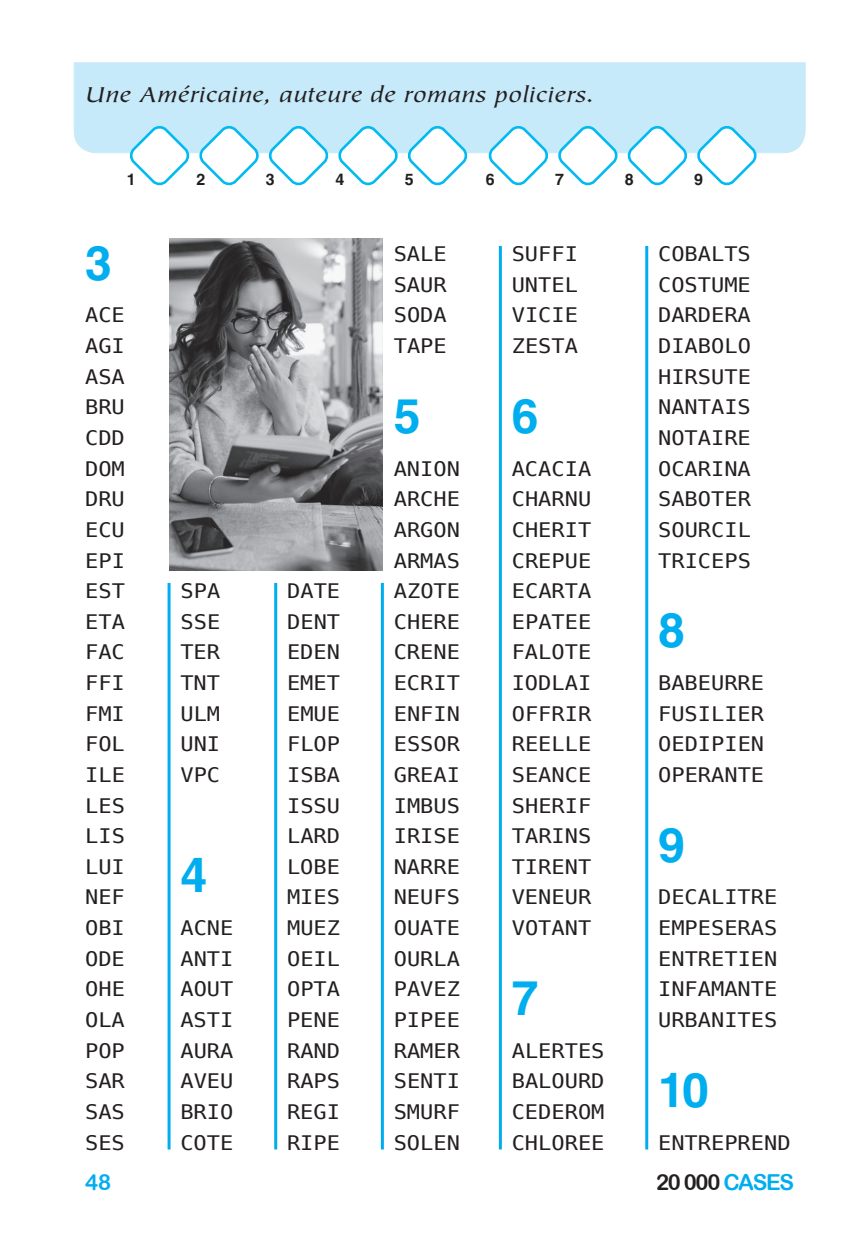
<style>
.page{position:relative;width:851px;height:1248px;background:#fff}
.page>*{position:absolute;margin:0;border:0;box-sizing:border-box;transform-origin:0 0}
.t1{font:700 48px "Helvetica LT Std";color:#00aeef}
.t2{font:italic 24px "Tiepolo Std";color:#231f20;scale:1.19 1}
.t3{font:22px "Arial Rounded MT Bold";letter-spacing:-.06em;color:#231f20}
.t4{font:22px "Arial Rounded MT Bold";color:#00aeef}
.t5{font:20px "DejaVu Sans Mono";color:#231f20;scale:1.1 1}
.t6{font:700 16px "Helvetica LT Std";color:#231f20}
.s1{color:#00aeef}
</style>
<div class="page">
<div style="left:73px;top:62px;width:732px;height:92px;background:#c6eafa"></div>
<svg style="left:128px;top:126px;width:63px;height:59px"></svg>
<svg style="left:197px;top:126px;width:63px;height:59px"></svg>
<svg style="left:267px;top:126px;width:63px;height:59px"></svg>
<svg style="left:336px;top:126px;width:63px;height:59px"></svg>
<svg style="left:406px;top:126px;width:143px;height:60px"></svg>
<svg style="left:556px;top:126px;width:63px;height:59px"></svg>
<svg style="left:625px;top:126px;width:63px;height:59px"></svg>
<svg style="left:695px;top:126px;width:63px;height:59px"></svg>
<img style="left:169px;top:238px;width:213px;height:332px">
<hr style="left:167px;top:583px;width:3px;height:566px;background:#00aeef">
<hr style="left:274px;top:583px;width:3px;height:566px;background:#00aeef">
<hr style="left:381px;top:583px;width:3px;height:566px;background:#00aeef">
<hr style="left:499px;top:246px;width:3px;height:903px;background:#00aeef">
<hr style="left:645px;top:246px;width:3px;height:903px;background:#00aeef">
<p class="t2" style="left:85px;top:82px;width:429px">Une Américaine, auteure de romans policiers.</p>
<p class="t6" style="left:127px;top:169px;width:10px">1</p>
<p class="t6" style="left:196px;top:169px;width:10px">2</p>
<p class="t6" style="left:266px;top:169px;width:10px">3</p>
<p class="t6" style="left:335px;top:169px;width:10px">4</p>
<p class="t6" style="left:405px;top:169px;width:10px">5</p>
<p class="t6" style="left:485px;top:169px;width:10px">6</p>
<p class="t6" style="left:555px;top:169px;width:10px">7</p>
<p class="t6" style="left:624px;top:169px;width:10px">8</p>
<p class="t6" style="left:694px;top:169px;width:10px">9</p>
<p class="t1" style="left:85px;top:233px;width:28px">3</p>
<p class="t5" style="left:393px;top:240px;width:50px">SALE</p>
<p class="t5" style="left:511px;top:240px;width:62px">SUFFI</p>
<p class="t5" style="left:658px;top:240px;width:86px">COBALTS</p>
<p class="t5" style="left:393px;top:271px;width:50px">SAUR</p>
<p class="t5" style="left:511px;top:271px;width:62px">UNTEL</p>
<p class="t5" style="left:658px;top:271px;width:86px">COSTUME</p>
<p class="t5" style="left:85px;top:301px;width:38px">ACE</p>
<p class="t5" style="left:393px;top:301px;width:50px">SODA</p>
<p class="t5" style="left:511px;top:301px;width:62px">VICIE</p>
<p class="t5" style="left:658px;top:301px;width:86px">DARDERA</p>
<p class="t5" style="left:85px;top:332px;width:38px">AGI</p>
<p class="t5" style="left:393px;top:332px;width:50px">TAPE</p>
<p class="t5" style="left:511px;top:332px;width:62px">ZESTA</p>
<p class="t5" style="left:658px;top:332px;width:86px">DIABOLO</p>
<p class="t5" style="left:85px;top:363px;width:38px">ASA</p>
<p class="t5" style="left:658px;top:363px;width:86px">HIRSUTE</p>
<p class="t5" style="left:85px;top:393px;width:38px">BRU</p>
<p class="t1" style="left:393px;top:386px;width:28px">5</p>
<p class="t1" style="left:511px;top:386px;width:28px">6</p>
<p class="t5" style="left:658px;top:393px;width:86px">NANTAIS</p>
<p class="t5" style="left:85px;top:424px;width:38px">CDD</p>
<p class="t5" style="left:658px;top:424px;width:86px">NOTAIRE</p>
<p class="t5" style="left:85px;top:454px;width:38px">DOM</p>
<p class="t5" style="left:393px;top:454px;width:62px">ANION</p>
<p class="t5" style="left:511px;top:454px;width:74px">ACACIA</p>
<p class="t5" style="left:658px;top:454px;width:86px">OCARINA</p>
<p class="t5" style="left:85px;top:485px;width:38px">DRU</p>
<p class="t5" style="left:393px;top:485px;width:62px">ARCHE</p>
<p class="t5" style="left:511px;top:485px;width:74px">CHARNU</p>
<p class="t5" style="left:658px;top:485px;width:86px">SABOTER</p>
<p class="t5" style="left:85px;top:516px;width:38px">ECU</p>
<p class="t5" style="left:394px;top:516px;width:62px">ARGON</p>
<p class="t5" style="left:511px;top:516px;width:74px">CHERIT</p>
<p class="t5" style="left:658px;top:516px;width:86px">SOURCIL</p>
<p class="t5" style="left:85px;top:546px;width:38px">EPI</p>
<p class="t5" style="left:394px;top:546px;width:62px">ARMAS</p>
<p class="t5" style="left:511px;top:546px;width:74px">CREPUE</p>
<p class="t5" style="left:658px;top:546px;width:86px">TRICEPS</p>
<p class="t5" style="left:85px;top:577px;width:38px">EST</p>
<p class="t5" style="left:180px;top:577px;width:38px">SPA</p>
<p class="t5" style="left:287px;top:577px;width:50px">DATE</p>
<p class="t5" style="left:394px;top:577px;width:62px">AZOTE</p>
<p class="t5" style="left:511px;top:577px;width:74px">ECARTA</p>
<p class="t5" style="left:85px;top:608px;width:38px">ETA</p>
<p class="t5" style="left:180px;top:608px;width:38px">SSE</p>
<p class="t5" style="left:287px;top:608px;width:50px">DENT</p>
<p class="t5" style="left:394px;top:608px;width:62px">CHERE</p>
<p class="t5" style="left:511px;top:608px;width:74px">EPATEE</p>
<p class="t5" style="left:85px;top:638px;width:38px">FAC</p>
<p class="t5" style="left:180px;top:638px;width:38px">TER</p>
<p class="t5" style="left:287px;top:638px;width:50px">EDEN</p>
<p class="t5" style="left:393px;top:638px;width:62px">CRENE</p>
<p class="t5" style="left:511px;top:638px;width:74px">FALOTE</p>
<p class="t1" style="left:658px;top:601px;width:28px">8</p>
<p class="t5" style="left:85px;top:669px;width:38px">FFI</p>
<p class="t5" style="left:180px;top:669px;width:38px">TNT</p>
<p class="t5" style="left:287px;top:669px;width:50px">EMET</p>
<p class="t5" style="left:393px;top:669px;width:62px">ECRIT</p>
<p class="t5" style="left:511px;top:669px;width:74px">IODLAI</p>
<p class="t5" style="left:658px;top:669px;width:98px">BABEURRE</p>
<p class="t5" style="left:85px;top:699px;width:38px">FMI</p>
<p class="t5" style="left:180px;top:699px;width:38px">ULM</p>
<p class="t5" style="left:287px;top:699px;width:50px">EMUE</p>
<p class="t5" style="left:393px;top:699px;width:62px">ENFIN</p>
<p class="t5" style="left:511px;top:699px;width:74px">OFFRIR</p>
<p class="t5" style="left:658px;top:699px;width:98px">FUSILIER</p>
<p class="t5" style="left:85px;top:730px;width:38px">FOL</p>
<p class="t5" style="left:180px;top:730px;width:38px">UNI</p>
<p class="t5" style="left:287px;top:730px;width:50px">FLOP</p>
<p class="t5" style="left:394px;top:730px;width:62px">ESSOR</p>
<p class="t5" style="left:511px;top:730px;width:74px">REELLE</p>
<p class="t5" style="left:658px;top:730px;width:98px">OEDIPIEN</p>
<p class="t5" style="left:85px;top:761px;width:38px">ILE</p>
<p class="t5" style="left:180px;top:761px;width:38px">VPC</p>
<p class="t5" style="left:287px;top:761px;width:50px">ISBA</p>
<p class="t5" style="left:394px;top:761px;width:62px">GREAI</p>
<p class="t5" style="left:511px;top:761px;width:74px">SEANCE</p>
<p class="t5" style="left:658px;top:761px;width:98px">OPERANTE</p>
<p class="t5" style="left:85px;top:791px;width:38px">LES</p>
<p class="t5" style="left:287px;top:791px;width:50px">ISSU</p>
<p class="t5" style="left:394px;top:791px;width:62px">IMBUS</p>
<p class="t5" style="left:511px;top:791px;width:74px">SHERIF</p>
<p class="t5" style="left:85px;top:822px;width:38px">LIS</p>
<p class="t5" style="left:287px;top:822px;width:50px">LARD</p>
<p class="t5" style="left:394px;top:822px;width:62px">IRISE</p>
<p class="t5" style="left:511px;top:822px;width:74px">TARINS</p>
<p class="t5" style="left:85px;top:852px;width:38px">LUI</p>
<p class="t1" style="left:658px;top:815px;width:28px">9</p>
<p class="t1" style="left:180px;top:845px;width:28px">4</p>
<p class="t5" style="left:287px;top:852px;width:50px">LOBE</p>
<p class="t5" style="left:393px;top:852px;width:62px">NARRE</p>
<p class="t5" style="left:511px;top:852px;width:74px">TIRENT</p>
<p class="t5" style="left:85px;top:883px;width:38px">NEF</p>
<p class="t5" style="left:287px;top:883px;width:50px">MIES</p>
<p class="t5" style="left:393px;top:883px;width:62px">NEUFS</p>
<p class="t5" style="left:511px;top:883px;width:74px">VENEUR</p>
<p class="t5" style="left:658px;top:883px;width:110px">DECALITRE</p>
<p class="t5" style="left:85px;top:914px;width:38px">OBI</p>
<p class="t5" style="left:180px;top:914px;width:50px">ACNE</p>
<p class="t5" style="left:287px;top:914px;width:50px">MUEZ</p>
<p class="t5" style="left:393px;top:914px;width:62px">OUATE</p>
<p class="t5" style="left:511px;top:914px;width:74px">VOTANT</p>
<p class="t5" style="left:658px;top:914px;width:110px">EMPESERAS</p>
<p class="t5" style="left:85px;top:944px;width:38px">ODE</p>
<p class="t5" style="left:180px;top:944px;width:50px">ANTI</p>
<p class="t5" style="left:287px;top:944px;width:50px">OEIL</p>
<p class="t5" style="left:393px;top:944px;width:62px">OURLA</p>
<p class="t5" style="left:658px;top:944px;width:110px">ENTRETIEN</p>
<p class="t5" style="left:85px;top:975px;width:38px">OHE</p>
<p class="t5" style="left:180px;top:975px;width:50px">AOUT</p>
<p class="t5" style="left:287px;top:975px;width:50px">OPTA</p>
<p class="t5" style="left:394px;top:975px;width:62px">PAVEZ</p>
<p class="t1" style="left:511px;top:968px;width:28px">7</p>
<p class="t5" style="left:658px;top:975px;width:110px">INFAMANTE</p>
<p class="t5" style="left:85px;top:1006px;width:38px">OLA</p>
<p class="t5" style="left:180px;top:1006px;width:50px">ASTI</p>
<p class="t5" style="left:287px;top:1006px;width:50px">PENE</p>
<p class="t5" style="left:393px;top:1006px;width:62px">PIPEE</p>
<p class="t5" style="left:658px;top:1006px;width:110px">URBANITES</p>
<p class="t5" style="left:85px;top:1036px;width:38px">POP</p>
<p class="t5" style="left:180px;top:1036px;width:50px">AURA</p>
<p class="t5" style="left:287px;top:1036px;width:50px">RAND</p>
<p class="t5" style="left:393px;top:1036px;width:62px">RAMER</p>
<p class="t5" style="left:511px;top:1036px;width:86px">ALERTES</p>
<p class="t5" style="left:85px;top:1067px;width:38px">SAR</p>
<p class="t5" style="left:180px;top:1067px;width:50px">AVEU</p>
<p class="t5" style="left:287px;top:1067px;width:50px">RAPS</p>
<p class="t5" style="left:393px;top:1067px;width:62px">SENTI</p>
<p class="t5" style="left:511px;top:1067px;width:86px">BALOURD</p>
<p class="t5" style="left:85px;top:1097px;width:38px">SAS</p>
<p class="t5" style="left:180px;top:1097px;width:50px">BRIO</p>
<p class="t5" style="left:287px;top:1097px;width:50px">REGI</p>
<p class="t5" style="left:393px;top:1097px;width:62px">SMURF</p>
<p class="t5" style="left:511px;top:1097px;width:86px">CEDEROM</p>
<p class="t1" style="left:658px;top:1060px;width:52px">10</p>
<p class="t5" style="left:85px;top:1128px;width:38px">SES</p>
<p class="t5" style="left:180px;top:1128px;width:50px">COTE</p>
<p class="t5" style="left:287px;top:1128px;width:50px">RIPE</p>
<p class="t5" style="left:393px;top:1128px;width:62px">SOLEN</p>
<p class="t5" style="left:511px;top:1128px;width:86px">CHLOREE</p>
<p class="t5" style="left:658px;top:1128px;width:122px">ENTREPREND</p>
<p class="t4" style="left:85px;top:1169px;width:28px">48</p>
<p class="t3" style="left:656px;top:1169px;width:139px">20 000 <span class="s1">CASES</span></p>
</div>
